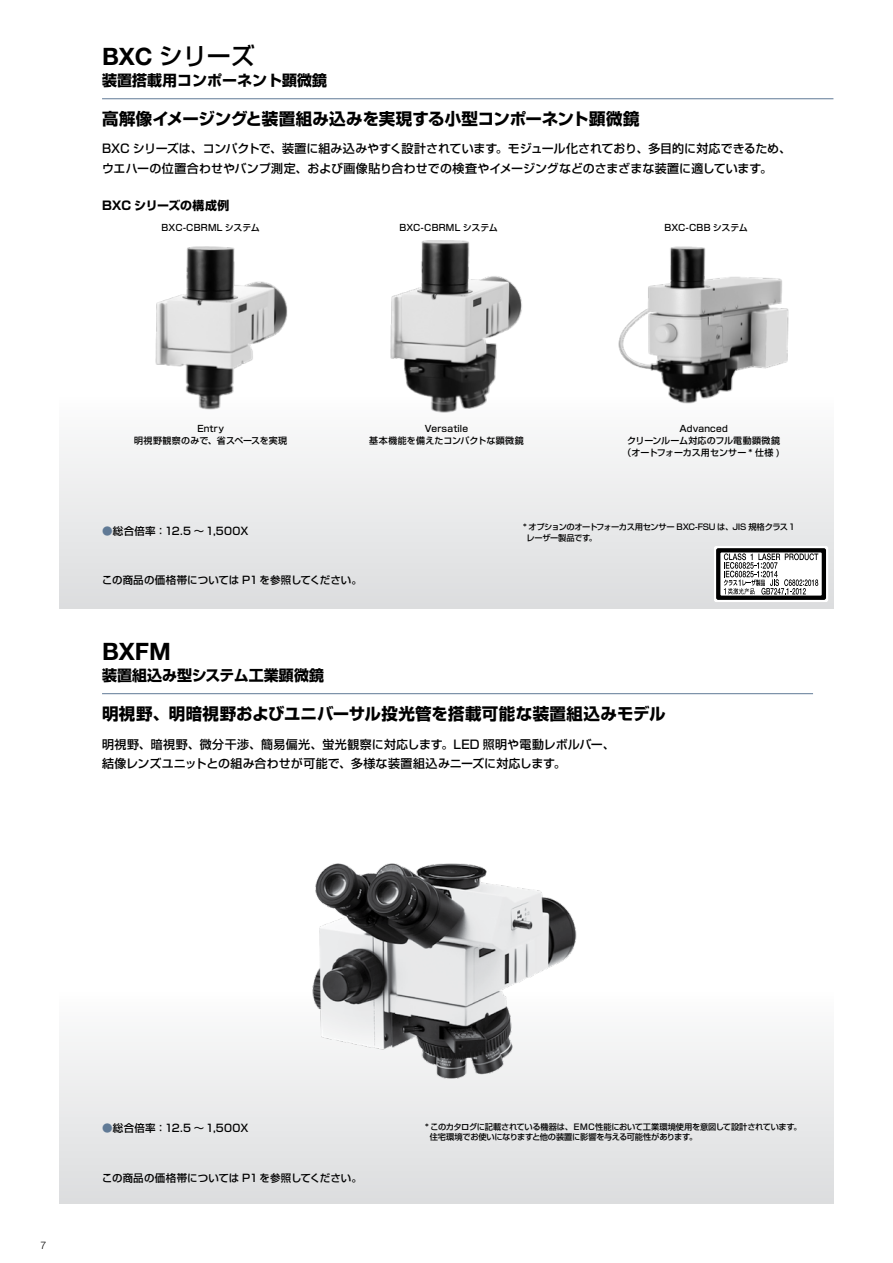
<style>
.page{position:relative;width:893px;height:1263px;background:#fff}
.page>*{position:absolute;margin:0;border:0;box-sizing:border-box;transform-origin:0 0}
.t1{font:500 24px "Shin Go Pro";color:#000}
.t2{font:700 24px "Helvetica Neue LT Std";color:#000}
.ノーマル{font:700 16.5px "Shin Go Pro";letter-spacing:.005em;color:#000}
.ノーマル-2{font:700 15px "Shin Go Pro";color:#000}
.ノーマル-3{font:500 12px/19.5px "Shin Go Pro";color:#000}
.ノーマル-4{font:700 12px "Shin Go Pro";letter-spacing:-.015em;color:#000}
.ノーマル-5{font:500 10.5px "Shin Go Pro";letter-spacing:.005em;color:#000}
.ノーマル-6{font:500 10.5px "Shin Go Pro";letter-spacing:.025em;color:#000}
.t3{font:300 10.5px "Helvetica Neue LT Std";color:#000}
.ノーマル-7{font:500 9px/12px "Shin Go Pro";letter-spacing:.02em;color:#000;text-align:center}
.ノーマル-8{font:500 9px "Shin Go Pro";letter-spacing:-.015em;color:#000}
.ノーマル-9{font:500 9px "Shin Go Pro";letter-spacing:-.005em;color:#000}
.ノーマル-10{font:500 8.25px/10.5px "Shin Go Pro";letter-spacing:-.04em;color:#000}
.s1{font-family:"Helvetica Neue LT Std";font-weight:700}
.s2{color:#607a96}
</style>
<div class="page">
<div style="left:60px;top:395px;width:773px;height:213px;background:linear-gradient(to bottom,#fdfdfd,#dbddde)"></div>
<div style="left:60px;top:991px;width:773px;height:212px;background:linear-gradient(to bottom,#fcfdfd,#dcddde)"></div>
<img style="left:154px;top:246px;width:134px;height:168px">
<img style="left:389px;top:240px;width:137px;height:177px">
<img style="left:615px;top:246px;width:201px;height:159px">
<img style="left:259px;top:863px;width:347px;height:245px">
<hr style="left:102px;top:693px;width:711px;height:1px;background:#607a96">
<hr style="left:102px;top:98px;width:731px;height:1px;background:#607a96">
<div style="left:714px;top:546px;width:114px;height:56px;background:#fff;border-radius:2px"></div>
<svg style="left:716px;top:548px;width:110px;height:52px"></svg>
<p class="t1" style="left:102px;top:36px;width:154px"><span class="s1">BXC</span> シリーズ</p>
<p class="ノーマル-2" style="left:102px;top:69px;width:226px">装置搭載用コンポーネント顕微鏡</p>
<p class="ノーマル" style="left:102px;top:106px;width:539px">高解像イメージングと装置組み込みを実現する小型コンポーネント顕微鏡</p>
<p class="ノーマル-3" style="left:102px;top:138px;width:690px">BXC シリーズは、コンパクトで、装置に組み込みやすく設計されています。モジュール化されており、多目的に対応できるため、ウエハーの位置合わせやバンプ測定、および画像貼り合わせでの検査やイメージングなどのさまざまな装置に適しています。</p>
<p class="ノーマル-4" style="left:102px;top:195px;width:129px">BXC シリーズの構成例</p>
<p class="ノーマル-7" style="left:162px;top:221px;width:100px">BXC-CBRML システム</p>
<p class="ノーマル-7" style="left:399px;top:221px;width:100px">BXC-CBRML システム</p>
<p class="ノーマル-9" style="left:664px;top:220px;width:85px">BXC-CBB システム</p>
<p class="ノーマル-7" style="left:134px;top:421px;width:154px">Entry<br>明視野観察のみで、省スペースを実現</p>
<p class="ノーマル-7" style="left:369px;top:421px;width:156px">Versatile<br>基本機能を備えたコンパクトな顕微鏡</p>
<p class="ノーマル-7" style="left:627px;top:421px;width:154px">Advanced<br>クリーンルーム対応のフル電動顕微鏡</p>
<p class="ノーマル-8" style="left:622px;top:445px;width:159px">（オートフォーカス用センサー * 仕様 )</p>
<p class="ノーマル-6" style="left:102px;top:522px;width:148px"><span class="s2">●</span>総合倍率：12.5 ～1,500X</p>
<p class="ノーマル-5" style="left:102px;top:572px;width:262px">この商品の価格帯については P1 を参照してください。</p>
<p class="t2" style="left:102px;top:637px;width:70px">BXFM</p>
<p class="ノーマル-2" style="left:102px;top:663px;width:223px">装置組込み型システム工業顕微鏡</p>
<p class="ノーマル-10" style="left:526px;top:521px;width:270px;text-indent:-3px">* オプションのオートフォーカス用センサー BXC-FSU は、JIS 規格クラス1レーザー製品です。</p>
<p class="ノーマル" style="left:102px;top:701px;width:565px">明視野、明暗視野およびユニバーサル投光管を搭載可能な装置組込みモデル</p>
<p class="ノーマル-3" style="left:102px;top:733px;width:514px">明視野、暗視野、微分干渉、簡易偏光、蛍光観察に対応します。LED 照明や電動レボルバー、結像レンズユニットとの組み合わせが可能で、多様な装置組込みニーズに対応します。</p>
<p class="t3" style="left:41px;top:1239px;width:7px">7</p>
<p class="ノーマル-6" style="left:102px;top:1119px;width:148px"><span class="s2">●</span>総合倍率：12.5 ～1,500X</p>
<p class="ノーマル-5" style="left:102px;top:1169px;width:262px">この商品の価格帯については P1 を参照してください。</p>
<p class="ノーマル-10" style="left:430px;top:1120px;width:373px;text-indent:-4px">* このカタログに記載されている機器は、ＥＭＣ性能において工業環境使用を意図して設計されています。住宅環境でお使いになりますと他の装置に影響を与える可能性があります。</p>
</div>
